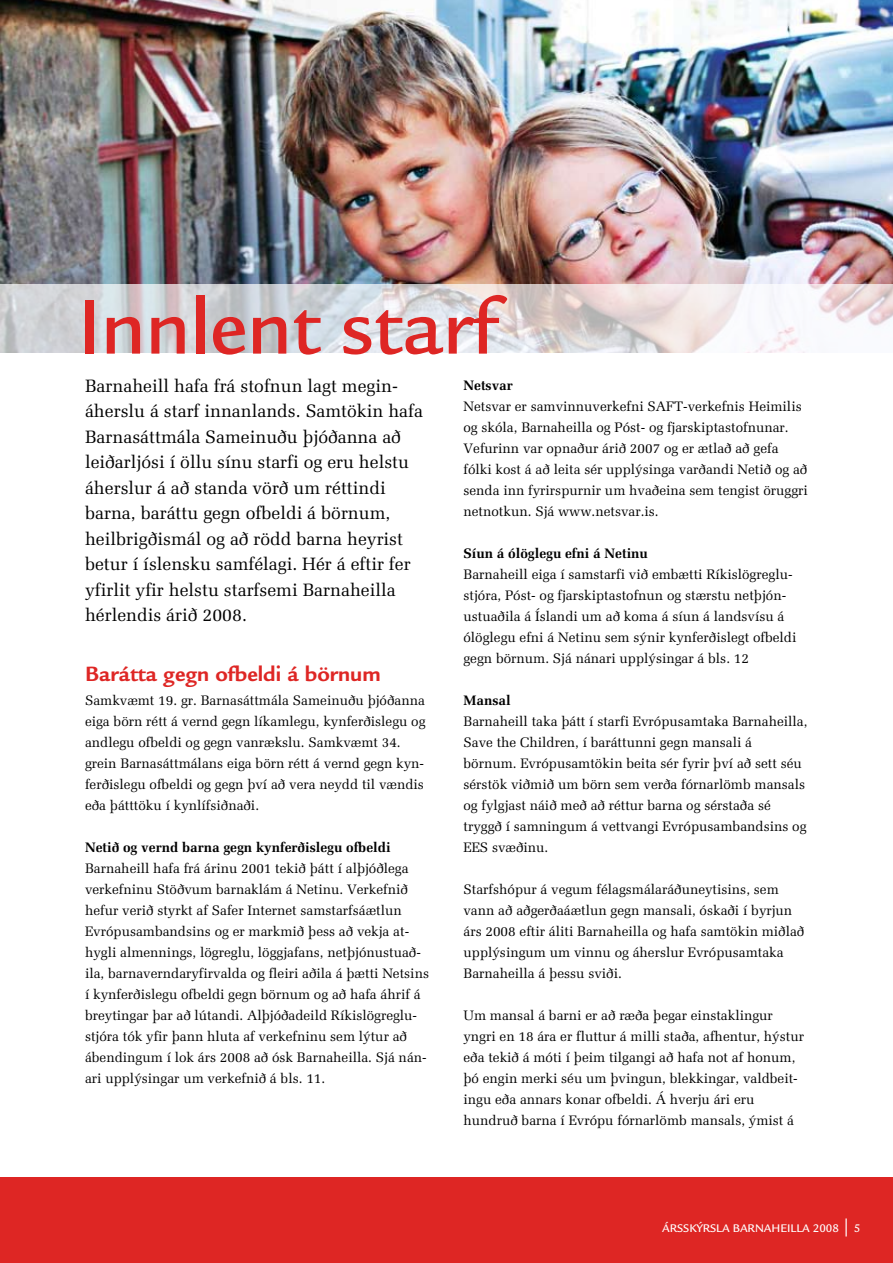
<style>
.page{position:relative;width:893px;height:1263px;background:#fff}
.page>*{position:absolute;margin:0;border:0;box-sizing:border-box;transform-origin:0 0}
.t1{font:500 84.75px "Legacy Sans";letter-spacing:-.01em;color:#de2624}
.t2{font:700 22.5px "Legacy Sans";color:#de2624}
.t3{font:18px/25.5px "Zapf Elliptical 711 BT";color:#000}
.t4{font:13.8px/21px "Zapf Elliptical 711 BT";color:#000}
.t5{font:700 13.8px "Zapf Elliptical 711 BT";color:#000}
.t6{font:500 12px "Legacy Sans";color:#fff}
.s1{font-family:"Franklin Gothic";font-weight:400;font-stretch:condensed;font-size:18px}
</style>
<div class="page">
<div style="left:0;top:1178px;width:893px;height:85px;background:#de2624"></div>
<img style="left:0;top:0;width:893px;height:284px">
<svg style="left:0;top:284px;width:893px;height:68px"></svg>
<h1 class="t1" style="left:77px;top:279px;width:421px">Innlent starf</h1>
<p class="t3" style="left:85px;top:373px;width:339px">Barnaheill hafa frá stofnun lagt megin&shy;áherslu á starf innanlands. Samtökin hafa Barnasáttmála Sameinuðu þjóðanna að leiðarljósi í öllu sínu starfi og eru helstu áherslur á að standa vörð um réttindi barna, baráttu gegn ofbeldi á börnum, heilbrigðismál og að rödd barna heyrist betur í íslensku samfélagi. Hér á eftir fer yfirlit yfir helstu starfsemi Barnaheilla hérlendis árið 2008.</p>
<h2 class="t2" style="left:85px;top:661px;width:297px">Barátta gegn ofbeldi á börnum</h2>
<p class="t4" style="left:85px;top:690px;width:342px">Samkvæmt 19. gr. Barnasáttmála Sameinuðu þjóðanna eiga börn rétt á vernd gegn líkamlegu, kynferðislegu og andlegu ofbeldi og gegn vanrækslu. Samkvæmt 34. grein Barnasáttmálans eiga börn rétt á vernd gegn kyn&shy;ferðislegu ofbeldi og gegn því að vera neydd til vændis eða þátttöku í kynlífsiðnaði.</p>
<p class="t5" style="left:85px;top:839px;width:307px">Netið og vernd barna gegn kynferðislegu ofbeldi</p>
<p class="t4" style="left:85px;top:858px;width:346px">Barnaheill hafa frá árinu 2001 tekið þátt í alþjóðlega verkefninu Stöðvum barnaklám á Netinu. Verkefnið hefur verið styrkt af Safer Internet samstarfsáætlun Evrópusambandsins og er markmið þess að vekja at&shy;hygli almennings, lögreglu, löggjafans, netþjónustuað&shy;ila, barnaverndaryfirvalda og fleiri aðila á þætti Netsins í kynferðislegu ofbeldi gegn börnum og að hafa áhrif á breytingar þar að lútandi. Alþjóðadeild Ríkislögreglu&shy;stjóra tók yfir þann hluta af verkefninu sem lýtur að ábendingum í lok árs 2008 að ósk Barnaheilla. Sjá nán&shy;ari upplýsingar um verkefnið á bls. 11.</p>
<p class="t5" style="left:463px;top:377px;width:51px">Netsvar</p>
<p class="t4" style="left:463px;top:396px;width:346px">Netsvar er samvinnuverkefni SAFT-verkefnis Heimilis og skóla, Barnaheilla og Póst- og fjarskiptastofnunar.<br>Vefurinn var opnaður árið 2007 og er ætlað að gefa fólki kost á að leita sér upplýsinga varðandi Netið og að senda inn fyrirspurnir um hvaðeina sem tengist öruggri netnotkun. Sjá www.netsvar.is.</p>
<p class="t5" style="left:463px;top:545px;width:186px">Síun á ólöglegu efni á Netinu</p>
<p class="t4" style="left:463px;top:564px;width:334px">Barnaheill eiga í samstarfi við embætti Ríkislögreglu&shy;stjóra, Póst- og fjarskiptastofnun og stærstu netþjón&shy;ustuaðila á Íslandi um að koma á síun á landsvísu á ólöglegu efni á Netinu sem sýnir kynferðislegt ofbeldi gegn börnum. Sjá nánari upplýsingar á bls. 12</p>
<p class="t5" style="left:463px;top:692px;width:49px">Mansal</p>
<p class="t4" style="left:463px;top:711px;width:345px">Barnaheill taka þátt í starfi Evrópusamtaka Barnaheilla, Save the Children, í baráttunni gegn mansali á börnum. Evrópusamtökin beita sér fyrir því að sett séu sérstök viðmið um börn sem verða fórnarlömb mansals og fylgjast náið með að réttur barna og sérstaða sé tryggð í samningum á vettvangi Evrópusambandsins og EES svæðinu.</p>
<p class="t4" style="left:463px;top:879px;width:342px">Starfshópur á vegum félagsmálaráðuneytisins, sem vann að aðgerðaáætlun gegn mansali, óskaði í byrjun árs 2008 eftir áliti Barnaheilla og hafa samtökin miðlað upplýsingum um vinnu og áherslur Evrópusamtaka Barnaheilla á þessu sviði.</p>
<p class="t4" style="left:463px;top:1005px;width:342px">Um mansal á barni er að ræða þegar einstaklingur yngri en 18 ára er fluttur á milli staða, afhentur, hýstur eða tekið á móti í þeim tilgangi að hafa not af honum, þó engin merki séu um þvingun, blekkingar, valdbeit&shy;ingu eða annars konar ofbeldi. Á hverju ári eru hundruð barna í Evrópu fórnarlömb mansals, ýmist á</p>
<p class="t6" style="left:662px;top:1221px;width:200px">ÁRSSKÝRSLA BARNAHEILLA 2008 <span class="s1">|</span> 5</p>
</div>
